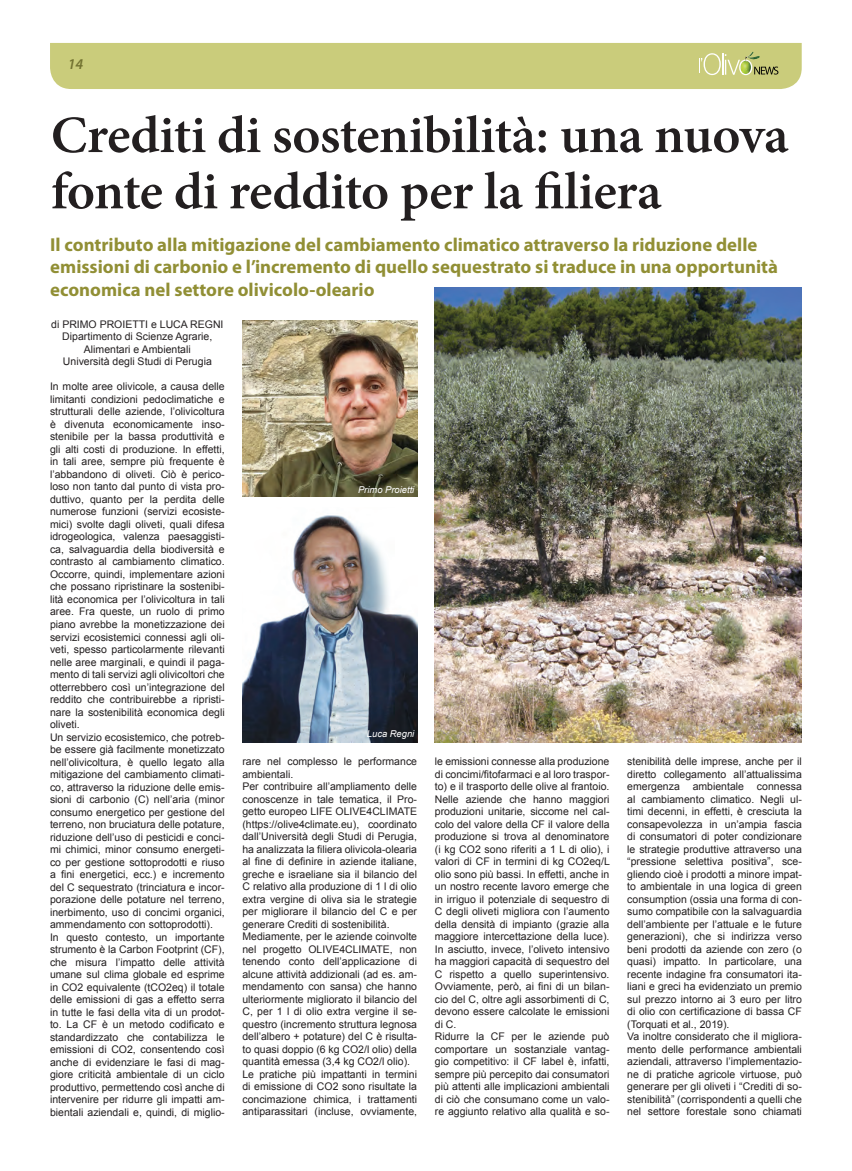
<style>
.page{position:relative;width:852px;height:1171px;background:#fff}
.page>*{position:absolute;margin:0;border:0;box-sizing:border-box;transform-origin:0 0}
.t1{font:600 52.5px/56.2px "Minion Pro";letter-spacing:-.01em;color:#231f20}
.t2{font:700 18.75px/22.5px "Myriad Pro";color:#918f35}
.t3{font:italic 600 15px "Myriad Pro";color:#737331}
.t4{font:10.5px/12.5px "Arial";color:#231f20}
.t5{font:italic 9.38px "Arial";color:#fff}
</style>
<div class="page">
<div style="left:50px;top:43px;width:751px;height:46px;background:#cacc7b"></div>
<img style="left:242px;top:320px;width:175px;height:176px">
<img style="left:242px;top:515px;width:175px;height:227px">
<img style="left:434px;top:287px;width:367px;height:455px">
<h3 class="t3" style="left:68px;top:56px;width:17px">14</h3>
<h1 class="t1" style="left:51px;top:107px;width:739px">Crediti di sostenibilità: una nuova fonte di reddito per la filiera</h1>
<h2 class="t2" style="left:50px;top:233px;width:729px">Il contributo alla mitigazione del cambiamento climatico attraverso la riduzione delle emissioni di carbonio e l’incremento di quello sequestrato si traduce in una opportunità economica nel settore olivicolo-oleario</h2>
<p class="t4" style="left:51px;top:318px;width:174px;text-align:center">di PRIMO PROIETTI e LUCA REGNI<br>Dipartimento di Scienze Agrarie,<br>Alimentari e Ambientali<br>Università degli Studi di Perugia</p>
<p class="t4" style="left:50px;top:380px;width:176px">In molte aree olivicole, a causa delle limitanti condizioni pedoclimatiche e strutturali delle aziende, l’olivicoltura è divenuta economicamente inso&shy;stenibile per la bassa produttività e gli alti costi di produzione. In effetti, in tali aree, sempre più frequente è l’abbandono di oliveti. Ciò è perico&shy;loso non tanto dal punto di vista pro&shy;duttivo, quanto per la perdita delle numerose funzioni (servizi ecosiste&shy;mici) svolte dagli oliveti, quali difesa idrogeologica, valenza paesaggisti&shy;ca, salvaguardia della biodiversità e contrasto al cambiamento climatico.<br>Occorre, quindi, implementare azioni che possano ripristinare la sostenibi&shy;lità economica per l’olivicoltura in tali aree. Fra queste, un ruolo di primo piano avrebbe la monetizzazione dei servizi ecosistemici connessi agli oli&shy;veti, spesso particolarmente rilevanti nelle aree marginali, e quindi il paga&shy;mento di tali servizi agli olivicoltori che otterrebbero così un’integrazione del reddito che contribuirebbe a ripristi&shy;nare la sostenibilità economica degli oliveti.<br>Un servizio ecosistemico, che potreb&shy;be essere già facilmente monetizzato nell’olivicoltura, è quello legato alla mitigazione del cambiamento climati&shy;co, attraverso la riduzione delle emis&shy;sioni di carbonio (C) nell’aria (minor consumo energetico per gestione del terreno, non bruciatura delle potature, riduzione dell’uso di pesticidi e conci&shy;mi chimici, minor consumo energeti&shy;co per gestione sottoprodotti e riuso a fini energetici, ecc.) e incremento del C sequestrato (trinciatura e incor&shy;porazione delle potature nel terreno, inerbimento, uso di concimi organici, ammendamento con sottoprodotti).<br>In questo contesto, un importante strumento è la Carbon Footprint (CF), che misura l’impatto delle attività umane sul clima globale ed esprime in CO2 equivalente (tCO2eq) il totale delle emissioni di gas a effetto serra in tutte le fasi della vita di un prodot&shy;to. La CF è un metodo codificato e standardizzato che contabilizza le emissioni di CO2, consentendo così anche di evidenziare le fasi di mag&shy;giore criticità ambientale di un ciclo produttivo, permettendo così anche di intervenire per ridurre gli impatti am&shy;bientali aziendali e, quindi, di miglio-</p>
<p class="t5" style="left:358px;top:483px;width:58px">Primo Proietti</p>
<p class="t5" style="left:367px;top:727px;width:49px">Luca Regni</p>
<p class="t4" style="left:242px;top:755px;width:176px">rare nel complesso le performance ambientali.<br>Per contribuire all’ampliamento delle conoscenze in tale tematica, il Pro&shy;getto europeo LIFE OLIVE4CLIMATE (https://olive4climate.eu), coordinato dall’Università degli Studi di Perugia, ha analizzata la filiera olivicola-olearia al fine di definire in aziende italiane, greche e israeliane sia il bilancio del C relativo alla produzione di 1 l di olio extra vergine di oliva sia le strategie per migliorare il bilancio del C e per generare Crediti di sostenibilità.<br>Mediamente, per le aziende coinvolte nel progetto OLIVE4CLIMATE, non tenendo conto dell’applicazione di alcune attività addizionali (ad es. am&shy;mendamento con sansa) che hanno ulteriormente migliorato il bilancio del C, per 1 l di olio extra vergine il se&shy;questro (incremento struttura legnosa dell’albero + potature) del C è risulta&shy;to quasi doppio (6 kg CO2/l olio) della quantità emessa (3,4 kg CO2/l olio).<br>Le pratiche più impattanti in termini di emissione di CO2 sono risultate la concimazione chimica, i trattamenti antiparassitari (incluse, ovviamente,</p>
<p class="t4" style="left:434px;top:755px;width:176px">le emissioni connesse alla produzione di concimi/fitofarmaci e al loro traspor&shy;to) e il trasporto delle olive al frantoio.<br>Nelle aziende che hanno maggiori produzioni unitarie, siccome nel cal&shy;colo del valore della CF il valore della produzione si trova al denominatore (i kg CO2 sono riferiti a 1 L di olio), i valori di CF in termini di kg CO2eq/L olio sono più bassi. In effetti, anche in un nostro recente lavoro emerge che in irriguo il potenziale di sequestro di C degli oliveti migliora con l’aumento della densità di impianto (grazie alla maggiore intercettazione della luce).<br>In asciutto, invece, l’oliveto intensivo ha maggiori capacità di sequestro del C rispetto a quello superintensivo.<br>Ovviamente, però, ai fini di un bilan&shy;cio del C, oltre agli assorbimenti di C, devono essere calcolate le emissioni di C.<br>Ridurre la CF per le aziende può comportare un sostanziale vantag&shy;gio competitivo: il CF label è, infatti, sempre più percepito dai consumatori più attenti alle implicazioni ambientali di ciò che consumano come un valo&shy;re aggiunto relativo alla qualità e so-</p>
<p class="t4" style="left:627px;top:755px;width:176px">stenibilità delle imprese, anche per il diretto collegamento all’attualissima emergenza ambientale connessa al cambiamento climatico. Negli ul&shy;timi decenni, in effetti, è cresciuta la consapevolezza in un’ampia fascia di consumatori di poter condizionare le strategie produttive attraverso una “pressione selettiva positiva”, sce&shy;gliendo cioè i prodotti a minore impat&shy;to ambientale in una logica di green consumption (ossia una forma di con&shy;sumo compatibile con la salvaguardia dell’ambiente per l’attuale e le future generazioni), che si indirizza verso beni prodotti da aziende con zero (o quasi) impatto. In particolare, una recente indagine fra consumatori ita&shy;liani e greci ha evidenziato un premio sul prezzo intorno ai 3 euro per litro di olio con certificazione di bassa CF (Torquati et al., 2019).<br>Va inoltre considerato che il migliora&shy;mento delle performance ambientali aziendali, attraverso l’implementazio&shy;ne di pratiche agricole virtuose, può generare per gli oliveti i “Crediti di so&shy;stenibilità” (corrispondenti a quelli che nel settore forestale sono chiamati</p>
</div>
